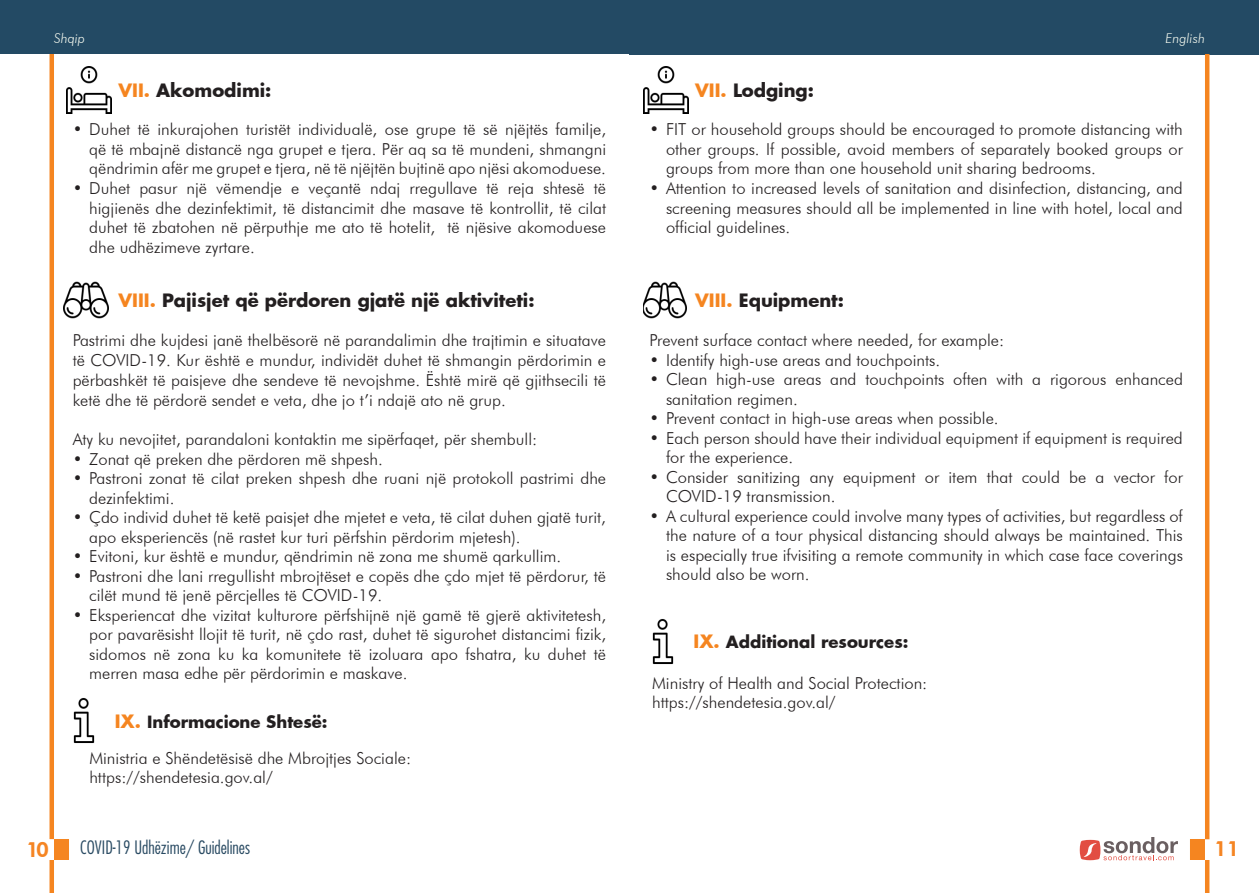
<style>
.page{position:relative;width:1259px;height:893px;background:#fff}
.page>*{position:absolute;margin:0;border:0;box-sizing:border-box;transform-origin:0 0}
.t1{font:800 21px "Futura BT";color:#f58523}
.t2{font:700 18px "Futura";color:#231f20}
.t3{font:300 condensed 18px "Futura";color:#2a4b63}
.t4{font:300 16.5px/19.5px "Futura BT";color:#231f20;text-align:justify}
.t5{font:700 16.5px "Futura";color:#231f20}
.t6{font:italic 300 13.5px "Futura BT";color:#f4f9ef}
.s1{color:#f58520}
.s2{font-size:18px;color:#f58520}
</style>
<div class="page">
<hr style="left:50px;top:54px;width:4px;height:785px;background:#f58520">
<div style="left:0;top:0;width:629px;height:54px;background:#234a64"></div>
<div style="left:629px;top:0;width:630px;height:54px;background:#234a64"></div>
<hr style="left:1205px;top:54px;width:4px;height:785px;background:#f58520">
<hr style="left:1205px;top:860px;width:4px;height:33px;background:#f58520">
<div style="left:1190px;top:839px;width:15px;height:21px;background:#f58520"></div>
<hr style="left:50px;top:860px;width:4px;height:33px;background:#f58520">
<div style="left:54px;top:839px;width:15px;height:21px;background:#f58520"></div>
<svg style="left:1079px;top:837px;width:99px;height:23px"></svg>
<img style="left:644px;top:66px;width:44px;height:47px">
<img style="left:643px;top:281px;width:44px;height:38px">
<img style="left:652px;top:619px;width:22px;height:45px">
<img style="left:67px;top:66px;width:44px;height:47px">
<img style="left:64px;top:281px;width:44px;height:38px">
<img style="left:73px;top:698px;width:22px;height:45px">
<p class="t6" style="left:54px;top:30px;width:33px">Shqip</p>
<p class="t6" style="left:1165px;top:30px;width:41px">English</p>
<p class="t2" style="left:695px;top:77px;width:120px"><span class="s1">VII.</span> Lodging:</p>
<p class="t4" style="left:666px;top:120px;width:518px;text-indent:-16px">• FIT or household groups should be encouraged to promote distancing with other groups. If possible, avoid members of separately booked groups or groups from more than one household unit sharing bedrooms.</p>
<p class="t4" style="left:666px;top:178px;width:518px;text-indent:-16px">• Attention to increased levels of sanitation and disinfection, distancing, and screening measures should all be implemented in line with hotel, local and official guidelines.</p>
<p class="t2" style="left:118px;top:77px;width:154px"><span class="s1">VII.</span> Akomodimi:</p>
<p class="t4" style="left:89px;top:120px;width:518px;text-indent:-16px">• Duhet të inkurajohen turistët individualë, ose grupe të së njëjtës familje, që të mbajnë distancë nga grupet e tjera. Për aq sa të mundeni, shmangni qëndrimin afër me grupet e tjera, në të njëjtën bujtinë apo njësi akomoduese.</p>
<p class="t4" style="left:89px;top:178px;width:518px;text-indent:-16px">• Duhet pasur një vëmendje e veçantë ndaj rregullave të reja shtesë të higjienës dhe dezinfektimit, të distancimit dhe masave të kontrollit, të cilat duhet të zbatohen në përputhje me ato të hotelit, të njësive akomoduese dhe udhëzimeve zyrtare.</p>
<p class="t2" style="left:118px;top:288px;width:417px"><span class="s1">VIII.</span> Pajisjet që përdoren gjatë një aktiviteti:</p>
<p class="t4" style="left:73px;top:330px;width:535px">Pastrimi dhe kujdesi janë thelbësorë në parandalimin dhe trajtimin e situatave të COVID-19. Kur është e mundur, individët duhet të shmangin përdorimin e përbashkët të paisjeve dhe sendeve të nevojshme. Është mirë që gjithsecili të ketë dhe të përdorë sendet e veta, dhe jo t’i ndajë ato në grup.</p>
<p class="t4" style="left:73px;top:429px;width:466px">Aty ku nevojitet, parandaloni kontaktin me sipërfaqet, për shembull:</p>
<p class="t4" style="left:73px;top:449px;width:311px">• Zonat që preken dhe përdoren më shpesh.</p>
<p class="t4" style="left:89px;top:468px;width:518px;text-indent:-16px">• Pastroni zonat të cilat preken shpesh dhe ruani një protokoll pastrimi dhe dezinfektimi.</p>
<p class="t4" style="left:89px;top:507px;width:518px;text-indent:-16px">• Çdo individ duhet të ketë paisjet dhe mjetet e veta, të cilat duhen gjatë turit, apo eksperiencës (në rastet kur turi përfshin përdorim mjetesh).</p>
<p class="t4" style="left:73px;top:546px;width:490px">• Evitoni, kur është e mundur, qëndrimin në zona me shumë qarkullim.</p>
<p class="t4" style="left:89px;top:566px;width:518px;text-indent:-16px">• Pastroni dhe lani rregullisht mbrojtëset e copës dhe çdo mjet të përdorur, të cilët mund të jenë përcjelles të COVID-19.</p>
<p class="t4" style="left:89px;top:605px;width:518px;text-indent:-16px">• Eksperiencat dhe vizitat kulturore përfshijnë një gamë të gjerë aktivitetesh, por pavarësisht llojit të turit, në çdo rast, duhet të sigurohet distancimi fizik, sidomos në zona ku ka komunitete të izoluara apo fshatra, ku duhet të merren masa edhe për përdorimin e maskave.</p>
<p class="t2" style="left:695px;top:288px;width:150px"><span class="s1">VIII.</span> Equipment:</p>
<p class="t4" style="left:649px;top:330px;width:356px">Prevent surface contact where needed, for example:</p>
<p class="t4" style="left:649px;top:350px;width:292px">• Identify high-use areas and touchpoints.</p>
<p class="t4" style="left:666px;top:369px;width:518px;text-indent:-16px">• Clean high-use areas and touchpoints often with a rigorous enhanced sanitation regimen.</p>
<p class="t4" style="left:649px;top:408px;width:351px">• Prevent contact in high-use areas when possible.</p>
<p class="t4" style="left:666px;top:428px;width:518px;text-indent:-16px">• Each person should have their individual equipment if equipment is required for the experience.</p>
<p class="t4" style="left:666px;top:467px;width:518px;text-indent:-16px">• Consider sanitizing any equipment or item that could be a vector for<br>COVID-19 transmission.</p>
<p class="t4" style="left:666px;top:506px;width:518px;text-indent:-16px">• A cultural experience could involve many types of activities, but regardless of the nature of a tour physical distancing should always be maintained. This is especially true ifvisiting a remote community in which case face coverings should also be worn.</p>
<p class="t5" style="left:693px;top:631px;width:216px"><span class="s2">IX.</span> Additional resources:</p>
<p class="t4" style="left:652px;top:673px;width:277px">Ministry of Health and Social Protection:</p>
<p class="t4" style="left:652px;top:693px;width:185px">https://shendetesia.gov.al/</p>
<p class="t5" style="left:115px;top:710px;width:214px"><span class="s2">IX.</span> Informacione Shtesë:</p>
<p class="t4" style="left:89px;top:748px;width:323px">Ministria e Shëndetësisë dhe Mbrojtjes Sociale:</p>
<p class="t4" style="left:89px;top:768px;width:185px">https://shendetesia.gov.al/</p>
<p class="t1" style="left:26px;top:837px;width:24px">10</p>
<p class="t3" style="left:80px;top:837px;width:171px">COVID-19 Udhëzime/ Guidelines</p>
<p class="t1" style="left:1214px;top:835px;width:27px">11</p>
</div>
